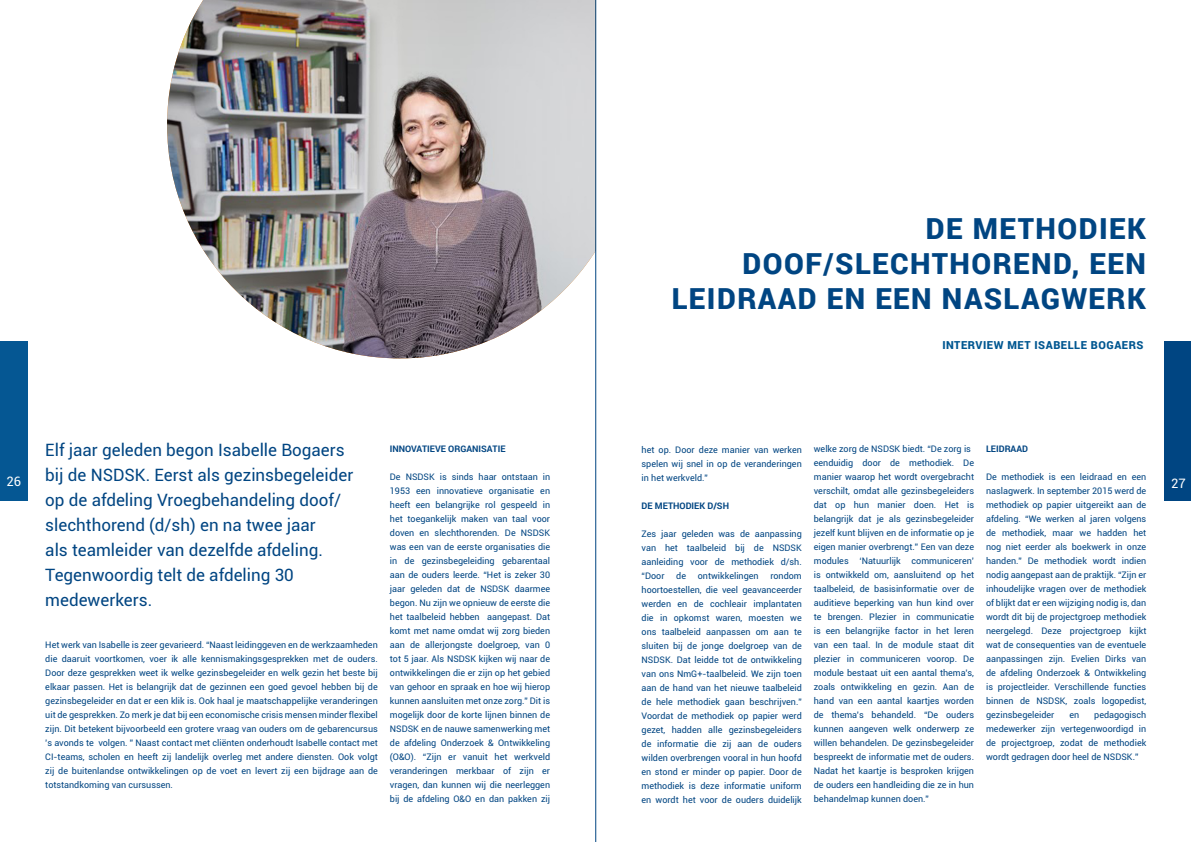
<style>
.page{position:relative;width:1191px;height:842px;background:#fff}
.page>*{position:absolute;margin:0;border:0;box-sizing:border-box;transform-origin:0 0}
.t1{font:900 29px/35px "Roboto";letter-spacing:.05em;color:#004582;text-align:right}
.t2{font:17px/25px "Roboto";color:#004582}
.t3{font:13px "Roboto";color:#fff}
.t4{font:900 11px "Roboto";letter-spacing:.05em;color:#005791}
.t5{font:9px/14px "Roboto";color:#004582;text-align:justify}
.t6{font:700 9px "Roboto";color:#004582}
</style>
<div class="page">
<div style="left:1164px;top:342px;width:27px;height:159px;background:#004582"></div>
<img style="left:167px;top:0;width:428px;height:358px">
<div style="left:0;top:342px;width:28px;height:159px;background:#055793"></div>
<hr style="left:595px;top:0;width:1px;height:842px;background:#004582">
<p class="t1" style="left:672px;top:210px;width:476px">DE METHODIEK<br>DOOF/SLECHTHOREND, EEN<br>LEIDRAAD EN EEN NASLAGWERK</p>
<p class="t4" style="left:942px;top:337px;width:203px">INTERVIEW MET ISABELLE BOGAERS</p>
<p class="t2" style="left:45px;top:437px;width:309px">Elf jaar geleden begon Isabelle Bogaers bij de NSDSK. Eerst als gezinsbegeleider op de afdeling Vroegbehandeling doof/ slechthorend (d/sh) en na twee jaar<br>als teamleider van dezelfde afdeling.<br>Tegenwoordig telt de afdeling 30 medewerkers.</p>
<p class="t5" style="left:45px;top:638px;width:334px">Het werk van Isabelle is zeer gevarieerd. “Naast leidinggeven en de werkzaamheden die daaruit voortkomen, voer ik alle kennismakingsgesprekken met de ouders.<br>Door deze gesprekken weet ik welke gezinsbegeleider en welk gezin het beste bij elkaar passen. Het is belangrijk dat de gezinnen een goed gevoel hebben bij de gezinsbegeleider en dat er een klik is. Ook haal je maatschappelijke veranderingen uit de gesprekken. Zo merk je dat bij een economische crisis mensen minder flexibel zijn. Dit betekent bijvoorbeeld een grotere vraag van ouders om de gebarencursus ’s avonds te volgen. ” Naast contact met cliënten onderhoudt Isabelle contact met CI-teams, scholen en heeft zij landelijk overleg met andere diensten. Ook volgt zij de buitenlandse ontwikkelingen op de voet en levert zij een bijdrage aan de totstandkoming van cursussen.</p>
<p class="t5" style="left:814px;top:441px;width:159px">welke zorg de NSDSK biedt. “De zorg is</p>
<p class="t5" style="left:814px;top:455px;width:162px">eenduidig door de methodiek. De manier waarop het wordt overgebracht verschilt, omdat alle gezinsbegeleiders dat op hun manier doen. Het is belangrijk dat je als gezinsbegeleider jezelf kunt blijven en de informatie op je eigen manier overbrengt.” Een van deze modules ‘Natuurlijk communiceren’ is ontwikkeld om, aansluitend op het taalbeleid, de basisinformatie over de auditieve beperking van hun kind over te brengen. Plezier in communicatie is een belangrijke factor in het leren van een taal. In de module staat dit plezier in communiceren voorop. De module bestaat uit een aantal thema’s, zoals ontwikkeling en gezin. Aan de hand van een aantal kaartjes worden de thema’s behandeld. “De ouders kunnen aangeven welk onderwerp ze willen behandelen. De gezinsbegeleider bespreekt de informatie met de ouders.<br>Nadat het kaartje is besproken krijgen de ouders een handleiding die ze in hun behandelmap kunnen doen.”</p>
<p class="t6" style="left:986px;top:442px;width:43px">LEIDRAAD</p>
<p class="t5" style="left:986px;top:469px;width:162px">De methodiek is een leidraad en een naslagwerk. In september 2015 werd de methodiek op papier uitgereikt aan de afdeling. “We werken al jaren volgens de methodiek, maar we hadden het nog niet eerder als boekwerk in onze handen.” De methodiek wordt indien nodig aangepast aan de praktijk. “Zijn er inhoudelijke vragen over de methodiek of blijkt dat er een wijziging nodig is, dan wordt dit bij de projectgroep methodiek neergelegd. Deze projectgroep kijkt wat de consequenties van de eventuele aanpassingen zijn. Evelien Dirks van de afdeling Onderzoek &amp; Ontwikkeling is projectleider. Verschillende functies binnen de NSDSK, zoals logopedist, gezinsbegeleider</p>
<p class="t5" style="left:641px;top:442px;width:162px">het op. Door deze manier van werken spelen wij snel in op de veranderingen in het werkveld.”</p>
<p class="t6" style="left:641px;top:499px;width:89px">DE METHODIEK D/SH</p>
<p class="t5" style="left:641px;top:526px;width:162px">Zes jaar geleden was de aanpassing van het taalbeleid bij de NSDSK aanleiding voor de methodiek d/sh. “Door</p>
<p class="t6" style="left:390px;top:443px;width:117px">INNOVATIEVE ORGANISATIE</p>
<p class="t5" style="left:390px;top:470px;width:162px">De NSDSK is sinds haar ontstaan in 1953 een innovatieve organisatie en heeft een belangrijke rol gespeeld in het toegankelijk maken van taal voor doven en slechthorenden. De NSDSK was een van de eerste organisaties die in de gezinsbegeleiding gebarentaal aan de ouders leerde. “Het is zeker 30 jaar geleden dat de NSDSK daarmee begon. Nu zijn we opnieuw de eerste die het taalbeleid hebben aangepast. Dat komt met name omdat wij zorg bieden aan de allerjongste doelgroep, van 0 tot 5 jaar. Als NSDSK kijken wij naar de ontwikkelingen die er zijn op het gebied van gehoor en spraak en hoe wij hierop kunnen aansluiten met onze zorg.” Dit is mogelijk door de korte lijnen binnen de NSDSK en de nauwe samenwerking met de afdeling Onderzoek &amp; Ontwikkeling (O&amp;O). “Zijn er vanuit het werkveld veranderingen merkbaar of zijn er vragen, dan kunnen wij die neerleggen bij de afdeling O&amp;O en dan pakken zij</p>
<p class="t3" style="left:6px;top:472px;width:16px">26</p>
<p class="t3" style="left:1171px;top:474px;width:16px">27</p>
<p class="t5" style="left:641px;top:568px;width:162px;text-indent:129px">rondom hoortoestellen, die veel geavanceerder werden en de cochleair implantaten die in opkomst waren, moesten we ons taalbeleid aanpassen om aan te sluiten bij de jonge doelgroep van de NSDSK. Dat leidde tot de ontwikkeling van ons NmG+-taalbeleid. We zijn toen aan de hand van het nieuwe taalbeleid de hele methodiek gaan beschrijven.” Voordat de methodiek op papier werd gezet, hadden alle gezinsbegeleiders de informatie die zij aan de ouders wilden overbrengen vooral in hun hoofd en stond er minder op papier. Door de methodiek is deze informatie uniform en wordt het voor de ouders duidelijk</p>
<p class="t5" style="left:676px;top:568px;width:11px">de</p>
<p class="t5" style="left:698px;top:568px;width:62px">ontwikkelingen</p>
<p class="t5" style="left:986px;top:707px;width:162px;text-indent:108px">pedagogisch medewerker zijn vertegenwoordigd in de projectgroep, zodat de methodiek wordt gedragen door heel de NSDSK.”</p>
<p class="t5" style="left:1069px;top:707px;width:11px">en</p>
</div>
